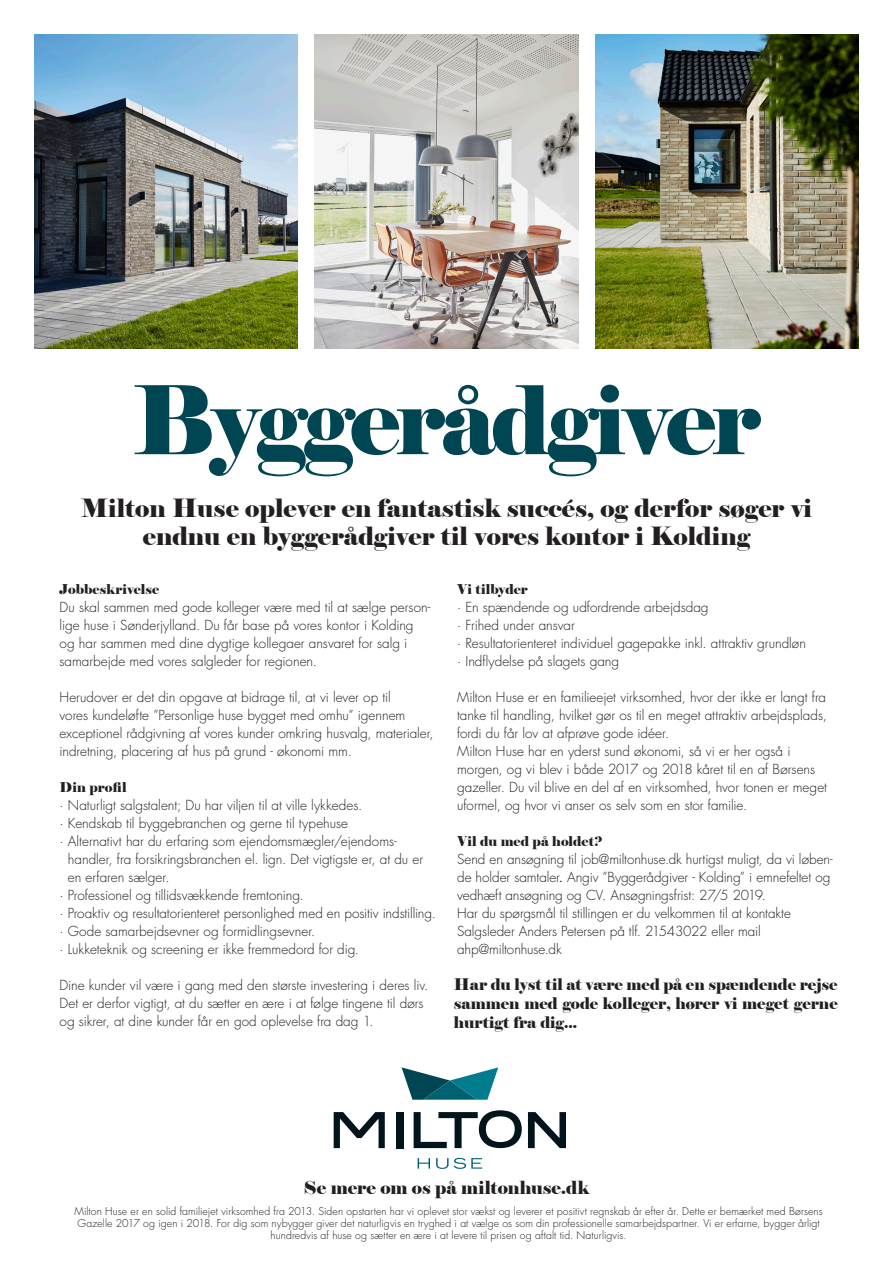
<style>
.page{position:relative;width:893px;height:1263px;background:#fff}
.page>*{position:absolute;margin:0;border:0;box-sizing:border-box;transform-origin:0 0}
.t1{font:94.5px "Elephant";letter-spacing:-.04em;color:#004652}
.t2{font:25.05px "Elephant";color:#231f20}
.t3{font:18px "Elephant";letter-spacing:-.005em;color:#231f20}
.t4{font:15.9px/19px "Elephant";color:#231f20;text-align:justify}
.t5{font:300 13.5px/18px "Futura LT Pro";letter-spacing:-.005em;color:#231f20}
.t6{font:13.5px "Elephant";color:#231f20}
.t7{font:300 10.5px "Futura LT Pro";letter-spacing:.01em;color:#231f20}
.s1{font-weight:400}
</style>
<div class="page">
<svg style="left:402px;top:1067px;width:96px;height:33px"></svg>
<div style="left:397px;top:1112px;width:7px;height:36px;background:#00141b"></div>
<svg style="left:414px;top:1110px;width:108px;height:38px"></svg>
<svg style="left:528px;top:1112px;width:38px;height:36px"></svg>
<svg style="left:334px;top:1112px;width:51px;height:36px"></svg>
<svg style="left:418px;top:1158px;width:12px;height:10px"></svg>
<svg style="left:436px;top:1158px;width:46px;height:11px"></svg>
<img style="left:34px;top:34px;width:264px;height:315px">
<img style="left:315px;top:34px;width:263px;height:315px">
<img style="left:595px;top:34px;width:264px;height:315px">
<p class="t1" style="left:132px;top:361px;width:630px">Byggerådgiver</p>
<p class="t2" style="left:81px;top:492px;width:732px">Milton Huse oplever en fantastisk succés, og derfor søger vi</p>
<p class="t2" style="left:143px;top:520px;width:609px">endnu en byggerådgiver til vores kontor i Kolding</p>
<p class="t6" style="left:60px;top:581px;width:101px">Jobbeskrivelse</p>
<p class="t5" style="left:60px;top:598px;width:372px">Du skal sammen med gode kolleger være med til at sælge person&shy;lige huse i Sønderjylland. Du får base på vores kontor i Kolding og har sammen med dine dygtige kollegaer ansvaret for salg i samarbejde med vores salgleder for regionen.</p>
<p class="t5" style="left:60px;top:688px;width:376px">Herudover er det din opgave at bidrage til, at vi lever op til<br>vores kundeløfte ”Personlige huse bygget med omhu” igennem exceptionel rådgivning af vores kunder omkring husvalg, materialer, indretning, placering af hus på grund - økonomi mm.</p>
<p class="t6" style="left:60px;top:779px;width:69px">Din profil</p>
<p class="t5" style="left:60px;top:796px;width:304px">· Naturligt salgstalent; Du har viljen til at ville lykkedes.</p>
<p class="t5" style="left:60px;top:814px;width:290px">· Kendskab til byggebranchen og gerne til typehuse</p>
<p class="t5" style="left:60px;top:832px;width:339px">· Alternativt har du erfaring som ejendomsmægler/ejendoms-</p>
<p class="t5" style="left:68px;top:850px;width:357px">handler, fra forsikringsbranchen el. lign. Det vigtigste er, at du er</p>
<p class="t5" style="left:68px;top:868px;width:103px">en erfaren sælger.</p>
<p class="t5" style="left:60px;top:886px;width:246px">· Professionel og tillidsvækkende fremtoning.</p>
<p class="t5" style="left:60px;top:904px;width:378px">· Proaktiv og resultatorienteret personlighed med en positiv indstilling.</p>
<p class="t5" style="left:60px;top:922px;width:257px">· Gode samarbejdsevner og formidlingsevner.</p>
<p class="t5" style="left:60px;top:940px;width:301px">· Lukketeknik og screening er ikke fremmedord for dig.</p>
<p class="t5" style="left:60px;top:976px;width:370px">Dine kunder vil være i gang med den største investering i deres liv.<br>Det er derfor vigtigt, at du sætter en ære i at følge tingene til dørs og sikrer, at dine kunder får en god oplevelse fra dag 1.</p>
<p class="t6" style="left:457px;top:581px;width:72px">Vi tilbyder</p>
<p class="t5" style="left:457px;top:598px;width:253px">· En spændende og udfordrende arbejdsdag</p>
<p class="t5" style="left:457px;top:616px;width:119px">· Frihed under ansvar</p>
<p class="t5" style="left:457px;top:634px;width:350px">· Resultatorienteret individuel gagepakke inkl. attraktiv grundløn</p>
<p class="t5" style="left:457px;top:652px;width:163px">· Indflydelse på slagets gang</p>
<p class="t5" style="left:457px;top:688px;width:371px;text-align:justify">Milton Huse er en familieejet virksomhed, hvor der ikke er langt fra tanke til handling, hvilket gør os til en meget attraktiv arbejdsplads, fordi du får lov at afprøve gode idéer.</p>
<p class="t5" style="left:457px;top:742px;width:371px">Milton Huse har en yderst sund økonomi, så vi er her også i morgen, og vi blev i både 2017 og 2018 kåret til en af Børsens gazeller. Du vil blive en del af en virksomhed, hvor tonen er meget uformel, og hvor vi anser os selv som en stor familie.</p>
<p class="t6" style="left:457px;top:833px;width:147px">Vil du med på holdet?</p>
<p class="t5" style="left:457px;top:850px;width:377px">Send en ansøgning til job@miltonhuse.dk hurtigst muligt, da vi løben&shy;de holder samtaler<span class="s1">.</span> Angiv ”Byggerådgiver - Kolding” i emnefeltet og vedhæft ansøgning og CV. Ansøgningsfrist: 27/5 2019.</p>
<p class="t5" style="left:457px;top:904px;width:335px">Har du spørgsmål til stillingen er du velkommen til at kontakte</p>
<p class="t5" style="left:457px;top:922px;width:305px">Salgsleder Anders Petersen på tlf. 21543022 eller mail</p>
<p class="t5" style="left:457px;top:940px;width:106px">ahp@miltonhuse.dk</p>
<p class="t4" style="left:454px;top:975px;width:385px">Har du lyst til at være med på en spændende rejse sammen med gode kolleger, hører vi meget gerne hurtigt fra dig...</p>
<p class="t3" style="left:304px;top:1176px;width:287px">Se mere om os på miltonhuse.dk</p>
<p class="t7" style="left:75px;top:1204px;width:750px">Milton Huse er en solid familiejet virksomhed fra 2013. Siden opstarten har vi oplevet stor vækst og leverer et positivt regnskab år efter år. Dette er bemærket med Børsens</p>
<p class="t7" style="left:77px;top:1216px;width:744px">Gazelle 2017 og igen i 2018. For dig som nybygger giver det naturligvis en tryghed i at vælge os som din professionelle samarbejdspartner. Vi er erfarne, bygger årligt</p>
<p class="t7" style="left:271px;top:1228px;width:357px">hundredvis af huse og sætter en ære i at levere til prisen og aftalt tid. Naturligvis.</p>
</div>
